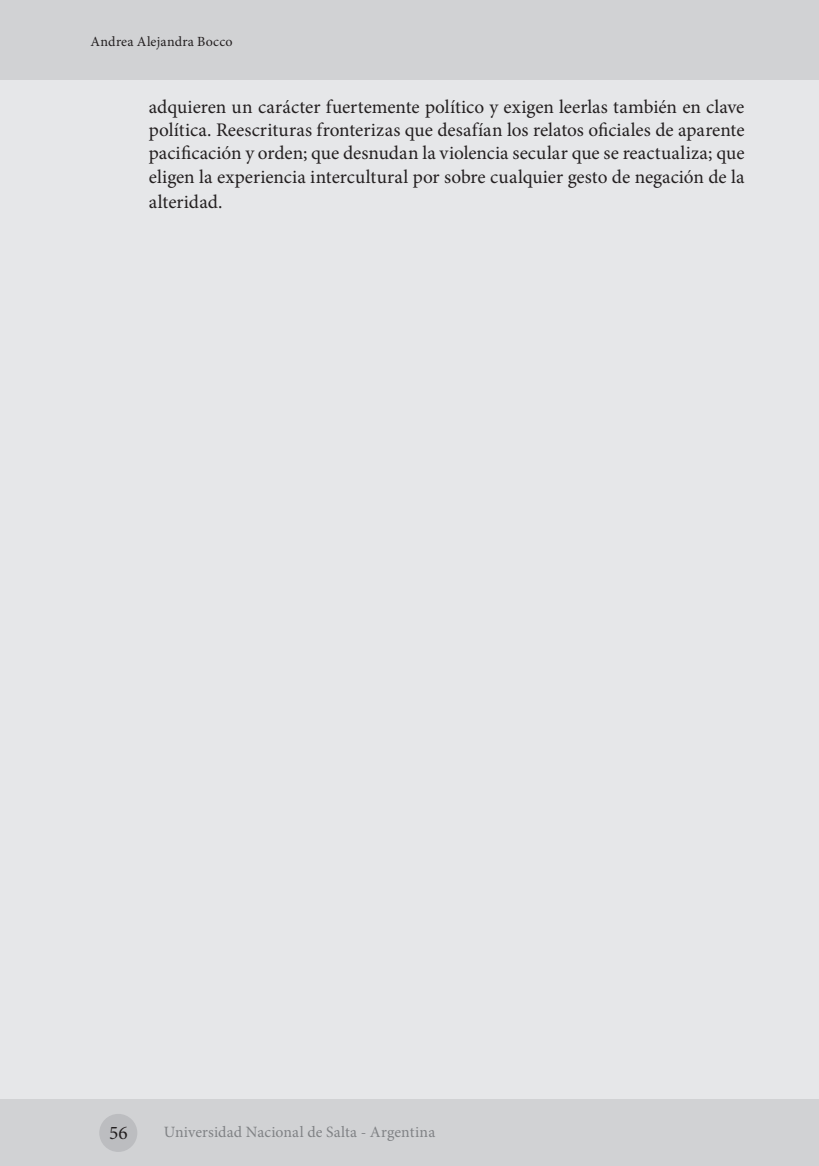
<style>
.page{position:relative;width:819px;height:1166px;background:#fff}
.page>*{position:absolute;margin:0;border:0;box-sizing:border-box;transform-origin:0 0}
.t1{font:19.25px/23.1px "Minion Pro";color:#231f20;text-align:justify}
.t2{font:15.75px "Minion Pro";letter-spacing:.005em;color:#808285}
.t3{font:14px "Minion Pro";letter-spacing:.015em;color:#231f20}
</style>
<div class="page">
<div style="left:0;top:79px;width:819px;height:1027px;background:#e6e7e9"></div>
<div style="left:0;top:1099px;width:819px;height:67px;background:#d1d2d4"></div>
<div style="left:99px;top:1114px;width:38px;height:38px;background:#bcbdc0;border-radius:50%"></div>
<div style="left:0;top:0;width:819px;height:79px;background:#d1d2d4"></div>
<p class="t3" style="left:90px;top:33px;width:144px">Andrea Alejandra Bocco</p>
<p class="t1" style="left:149px;top:96px;width:597px">adquieren un carácter fuertemente político y exigen leerlas también en clave política. Reescrituras fronterizas que desafían los relatos oficiales de aparente pacificación y orden; que desnudan la violencia secular que se reactualiza; que eligen la experiencia intercultural por sobre cualquier gesto de negación de la</p>
<p class="t1" style="left:149px;top:190px;width:75px">alteridad.</p>
<p class="t1" style="left:109px;top:1121px;width:20px">56</p>
<p class="t2" style="left:164px;top:1122px;width:273px">Universidad Nacional de Salta - Argentina</p>
</div>
